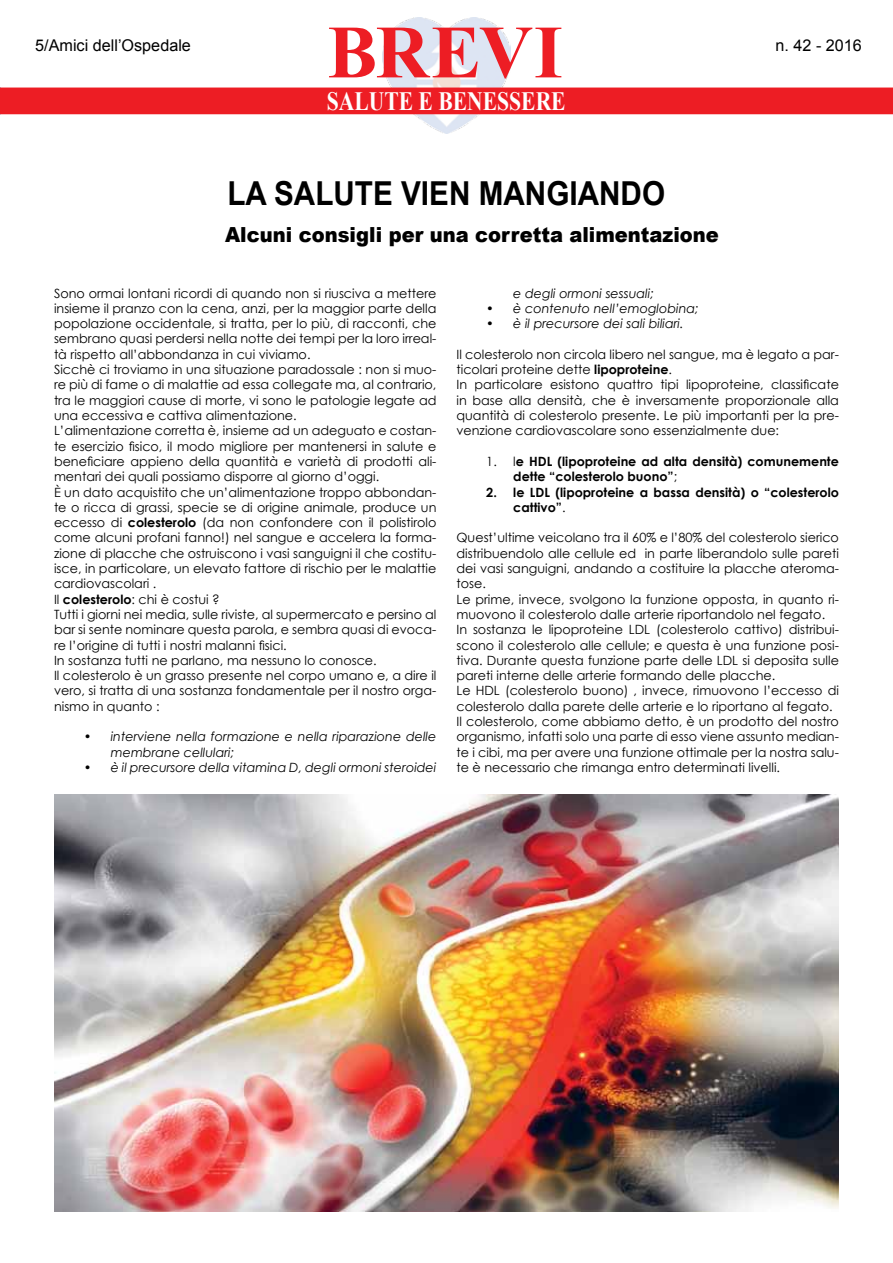
<style>
.page{position:relative;width:893px;height:1263px;background:#fff}
.page>*{position:absolute;margin:0;border:0;box-sizing:border-box;transform-origin:0 0}
.t1{font:700 75.15px "Times New Roman";letter-spacing:-.005em;color:#ed1d24}
.t2{font:700 33px "Arial";color:#000;scale:.9 1}
.t3{font:700 26.4px "Times New Roman";color:#fff;scale:.82 1}
.t4{font:900 20.85px "Arial";color:#000;scale:.94 1}
.t5{font:16.2px "Arial";color:#000}
.t6{font:12.75px/15.3px "Century Gothic";color:#000}
.t7{font:italic 12.75px/15.3px "Century Gothic";color:#000}
.t8{font:700 12.75px/15.3px "Century Gothic";color:#000}
.s1{font-weight:700}
.s2{font-weight:400}
</style>
<div class="page">
<img style="left:383px;top:17px;width:128px;height:117px">
<div style="left:0;top:88px;width:893px;height:26px;background:#ed1d24"></div>
<img style="left:54px;top:794px;width:785px;height:418px">
<h1 class="t1" style="left:327px;top:0;width:237px">BREVI</h1>
<h3 class="t3" style="left:327px;top:83px;width:293px">SALUTE E BENESSERE</h3>
<p class="t5" style="left:35px;top:35px;width:157px">5/Amici dell’Ospedale</p>
<p class="t5" style="left:775px;top:35px;width:88px">n. 42 - 2016</p>
<h2 class="t2" style="left:227px;top:172px;width:461px">LA SALUTE VIEN MANGIANDO</h2>
<h3 class="t4" style="left:225px;top:219px;width:527px">Alcuni consigli per una corretta alimentazione</h3>
<p class="t6" style="left:54px;top:285px;width:384px">Sono ormai lontani ricordi di quando non si riusciva a mettere insieme il pranzo con la cena, anzi, per la maggior parte della popolazione occidentale, si tratta, per lo più, di racconti, che sembrano quasi perdersi nella notte dei tempi per la loro irreal&shy;tà rispetto all’abbondanza in cui viviamo.<br>Sicchè ci troviamo in una situazione paradossale : non si muo&shy;re più di fame o di malattie ad essa collegate ma, al contrario, tra le maggiori cause di morte, vi sono le patologie legate ad una eccessiva e cattiva alimentazione.<br>L’alimentazione corretta è, insieme ad un adeguato e costan&shy;te esercizio fisico, il modo migliore per mantenersi in salute e beneficiare appieno della quantità e varietà di prodotti ali&shy;mentari dei quali possiamo disporre al giorno d’oggi.<br>è un dato acquistito che un’alimentazione troppo abbondan&shy;te o ricca di grassi, specie se di origine animale, produce un eccesso di <span class="s1">colesterolo</span> (da non confondere con il polistirolo come alcuni profani fanno!) nel sangue e accelera la forma&shy;zione di placche che ostruiscono i vasi sanguigni il che costitu&shy;isce, in particolare, un elevato fattore di rischio per le malattie cardiovascolari .<br>Il <span class="s1">colesterolo</span>: chi è costui ?<br>Tutti i giorni nei media, sulle riviste, al supermercato e persino al bar si sente nominare questa parola, e sembra quasi di evoca&shy;re l’origine di tutti i nostri malanni fisici.<br>In sostanza tutti ne parlano, ma nessuno lo conosce.<br>Il colesterolo è un grasso presente nel corpo umano e, a dire il vero, si tratta di una sostanza fondamentale per il nostro orga&shy;nismo in quanto :</p>
<p class="t7" style="left:111px;top:729px;width:327px;text-indent:-27px">• interviene nella formazione e nella riparazione delle membrane cellulari;</p>
<p class="t7" style="left:84px;top:759px;width:354px">• è il precursore della vitamina D, degli ormoni steroidei</p>
<p class="t7" style="left:513px;top:285px;width:142px">e degli ormoni sessuali;</p>
<p class="t7" style="left:486px;top:300px;width:214px">• è contenuto nell’emoglobina;</p>
<p class="t7" style="left:486px;top:316px;width:199px">• è il precursore dei sali biliari.</p>
<p class="t6" style="left:456px;top:346px;width:384px">Il colesterolo non circola libero nel sangue, ma è legato a par&shy;ticolari proteine dette <span class="s1">lipoproteine</span>.<br>In particolare esistono quattro tipi lipoproteine, classificate in base alla densità, che è inversamente proporzionale alla quantità di colesterolo presente. Le più importanti per la pre&shy;venzione cardiovascolare sono essenzialmente due:</p>
<p class="t8" style="left:513px;top:453px;width:327px;text-indent:-27px"><span class="s2">1. l</span>e HDL (lipoproteine ad alta densità) comunemente dette “colesterolo buono”<span class="s2">;</span></p>
<p class="t8" style="left:486px;top:484px;width:51px">2. le LDL</p>
<p class="t8" style="left:513px;top:484px;width:327px;text-indent:42px">(lipoproteine a bassa densità) o “colesterolo cattivo”<span class="s2">.</span></p>
<p class="t6" style="left:456px;top:530px;width:384px">Quest’ultime veicolano tra il 60% e l’80% del colesterolo sierico distribuendolo alle cellule ed in parte liberandolo sulle pareti dei vasi sanguigni, andando a costituire la placche ateroma&shy;tose.<br>Le prime, invece, svolgono la funzione opposta, in quanto ri&shy;muovono il colesterolo dalle arterie riportandolo nel fegato.<br>In sostanza le lipoproteine LDL (colesterolo cattivo) distribui&shy;scono il colesterolo alle cellule; e questa è una funzione posi&shy;tiva. Durante questa funzione parte delle LDL si deposita sulle pareti interne delle arterie formando delle placche.<br>Le HDL (colesterolo buono) , invece, rimuovono l’eccesso di colesterolo dalla parete delle arterie e lo riportano al fegato.<br>Il colesterolo, come abbiamo detto, è un prodotto del nostro organismo, infatti solo una parte di esso viene assunto median&shy;te i cibi, ma per avere una funzione ottimale per la nostra salu&shy;te è necessario che rimanga entro determinati livelli.</p>
</div>
